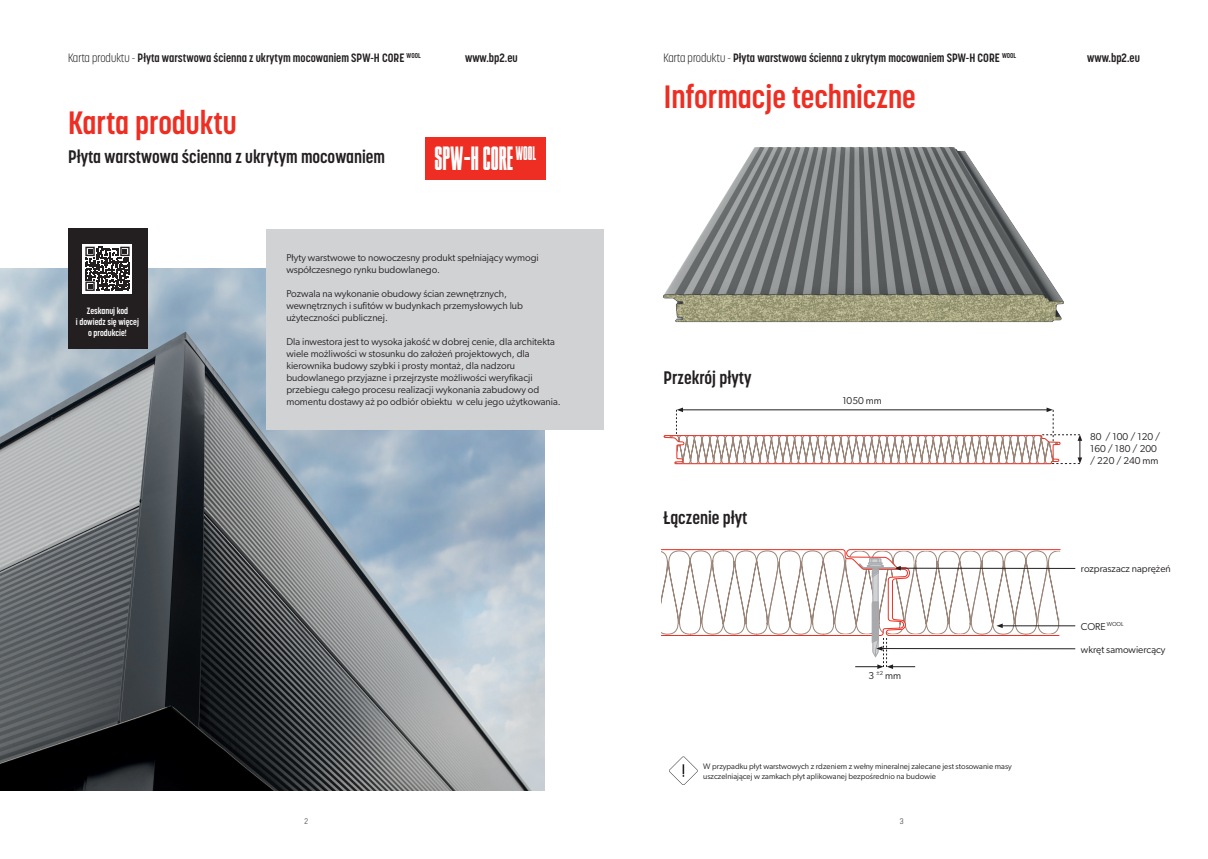
<style>
.page{position:relative;width:1208px;height:859px;background:#fff}
.page>*{position:absolute;margin:0;border:0;box-sizing:border-box;transform-origin:0 0}
.t1{font:700 32px "Korolev Condensed";color:#ee2e22}
.t2{font:32px "TIMMONSNY";color:#fff}
.t3{font:700 18px "Korolev Condensed";color:#231f20}
.t4{font:700 12px "Korolev Condensed";color:#231f20}
.t5{font:10px/12px "Gibson";color:#262324}
.t6{font:10px/12px "Gibson";color:#231f20}
.t7{font:700 9px/10.8px "Korolev Condensed";color:#fff;text-align:center}
.t8{font:8px/9.6px "Gibson";color:#231f20}
.t9{font:300 8px "Korolev Condensed";color:#231f20}
.s1{font-weight:300}
</style>
<div class="page">
<img style="left:0;top:269px;width:544px;height:522px">
<div style="left:266px;top:229px;width:338px;height:200px;background:#d1d2d4"></div>
<div style="left:68px;top:229px;width:79px;height:120px;background:#231f20"></div>
<div style="left:83px;top:244px;width:49px;height:50px;background:#fff"></div>
<svg style="left:85px;top:247px;width:45px;height:44px"></svg>
<div style="left:425px;top:137px;width:120px;height:43px;background:#ee2e22"></div>
<img style="left:663px;top:147px;width:401px;height:176px">
<svg style="left:663px;top:407px;width:419px;height:58px"></svg>
<hr style="left:881px;top:648px;width:194px;height:1px;background:#231f20">
<hr style="left:899px;top:568px;width:176px;height:1px;background:#231f20">
<hr style="left:1001px;top:626px;width:74px;height:1px;background:#231f20">
<svg style="left:661px;top:549px;width:400px;height:120px"></svg>
<svg style="left:669px;top:757px;width:28px;height:28px"></svg>
<p class="t4" style="left:68px;top:50px;width:354px"><span class="s1">Karta produktu -</span> Płyta warstwowa ścienna z ukrytym mocowaniem SPW-H CORE <sup>WOOL</sup></p>
<p class="t4" style="left:663px;top:50px;width:354px"><span class="s1">Karta produktu -</span> Płyta warstwowa ścienna z ukrytym mocowaniem SPW-H CORE <sup>WOOL</sup></p>
<p class="t4" style="left:465px;top:50px;width:54px">www.bp2.eu</p>
<p class="t4" style="left:1087px;top:50px;width:54px">www.bp2.eu</p>
<h1 class="t1" style="left:68px;top:104px;width:170px">Karta produktu</h1>
<h2 class="t3" style="left:68px;top:146px;width:318px">Płyta warstwowa ścienna z ukrytym mocowaniem</h2>
<h1 class="t2" style="left:434px;top:141px;width:103px">SPW-H CORE <sup>WOOL</sup></h1>
<p class="t7" style="left:76px;top:306px;width:65px">Zeskanuj kod<br>i dowiedz się więcej o produkcie!</p>
<p class="t5" style="left:286px;top:251px;width:254px">Płyty warstwowe to nowoczesny produkt spełniający wymogi współczesnego rynku budowlanego.</p>
<p class="t5" style="left:286px;top:287px;width:238px">Pozwala na wykonanie obudowy ścian zewnętrznych, wewnętrznych i sufitów w budynkach przemysłowych lub użyteczności publicznej.</p>
<p class="t5" style="left:286px;top:335px;width:276px">Dla inwestora jest to wysoka jakość w dobrej cenie, dla architekta wiele możliwości w stosunku do założeń projektowych, dla kierownika budowy szybki i prosty montaż, dla nadzoru budowlanego przyjazne i przejrzyste możliwości weryfikacji przebiegu całego procesu realizacji wykonania zabudowy od momentu dostawy aż po odbiór obiektu w celu jego użytkowania.</p>
<h1 class="t1" style="left:664px;top:78px;width:253px">Informacje techniczne</h1>
<h2 class="t3" style="left:663px;top:367px;width:90px">Przekrój płyty</h2>
<h2 class="t3" style="left:663px;top:507px;width:86px">Łączenie płyt</h2>
<p class="t6" style="left:842px;top:395px;width:41px">1050 mm</p>
<p class="t6" style="left:868px;top:669px;width:34px">3 <sup>±2</sup> mm</p>
<p class="t8" style="left:703px;top:761px;width:310px">W przypadku płyt warstwowych z rdzeniem z wełny mineralnej zalecane jest stosowanie masy uszczelniającej w zamkach płyt aplikowanej bezpośrednio na budowie</p>
<p class="t9" style="left:304px;top:816px;width:5px">2</p>
<p class="t9" style="left:900px;top:816px;width:5px">3</p>
<p class="t6" style="left:1090px;top:431px;width:72px">80 / 100 / 120 /<br>160 / 180 / 200 / 220 / 240 mm</p>
<p class="t6" style="left:1081px;top:563px;width:91px">rozpraszacz naprężeń</p>
<p class="t6" style="left:1081px;top:620px;width:44px">CORE <sup>WOOL</sup></p>
<p class="t6" style="left:1081px;top:643px;width:86px">wkręt samowiercący</p>
</div>
